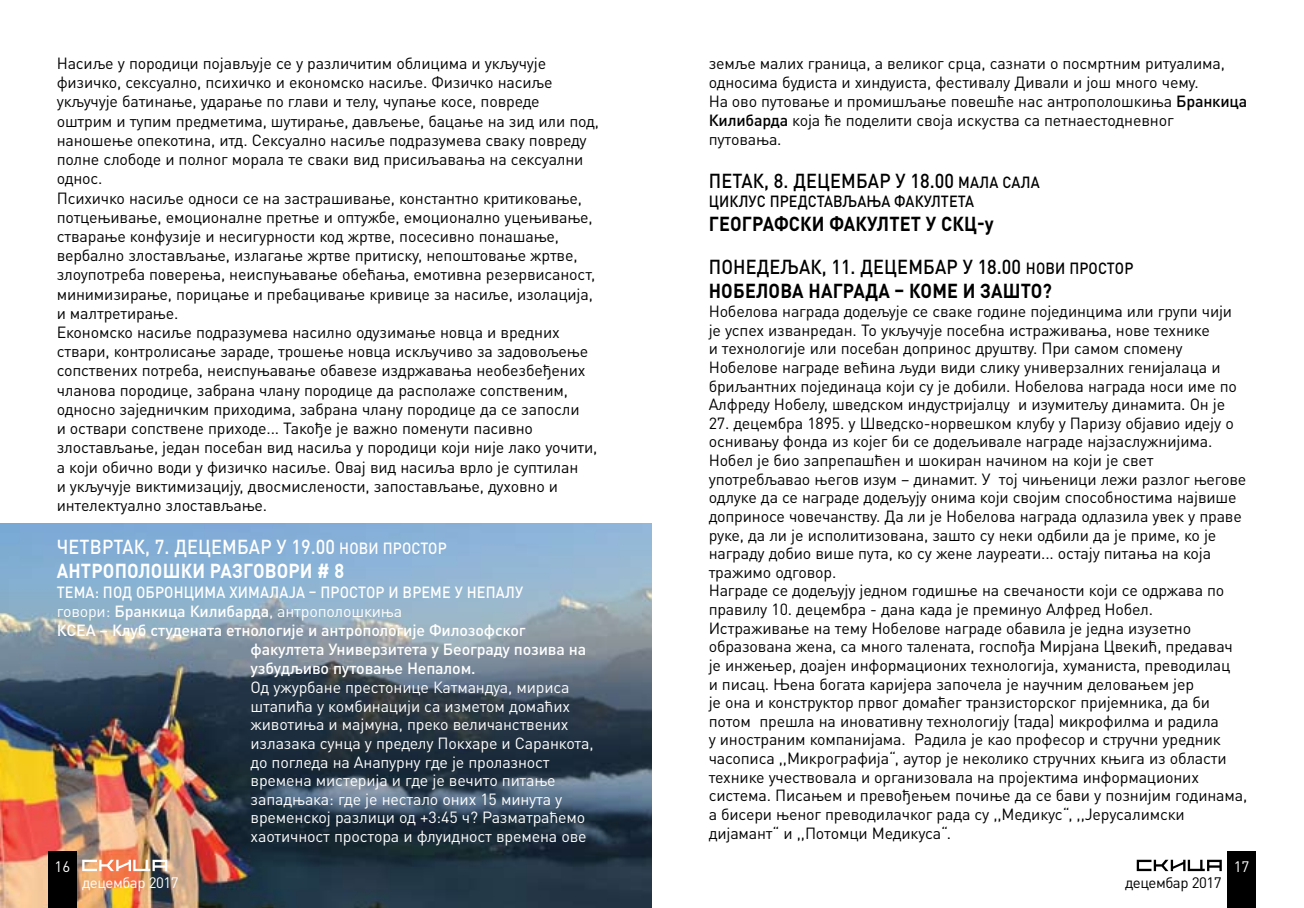
<style>
.page{position:relative;width:1304px;height:908px;background:#fff}
.page>*{position:absolute;margin:0;border:0;box-sizing:border-box;transform-origin:0 0}
.t1{font:700 20px/24px "DIN Pro";letter-spacing:.01em;color:#000;scale:.9 1}
.t2{font:500 20px/24px "DIN Pro";letter-spacing:.01em;color:#fff;scale:.9 1}
.t3{font:500 20px "DIN Pro";letter-spacing:.01em;color:#000;scale:.9 1}
.t4{font:700 20px "DIN Pro";color:#fff;scale:.9 1}
.t5{font:700 20px "DIN Pro";letter-spacing:.115em;color:#000;scale:.9 1}
.t6{font:16px/18.6px "DIN Pro";letter-spacing:-.01em;color:#000}
.t7{font:16px/18.6px "DIN Pro";letter-spacing:-.01em;color:#fff}
.t8{font:500 16px/19.2px "DIN Pro";letter-spacing:-.01em;color:#fff}
.t9{font:500 16px/19.2px "DIN Pro";letter-spacing:.01em;color:#fff;scale:.9 1}
.t10{font:500 16px "DIN Pro";letter-spacing:.01em;color:#000;scale:.9 1}
.t11{font:15px "DIN Pro";letter-spacing:-.03em;color:#fff}
.t12{font:15px "DIN Pro";letter-spacing:-.03em;color:#000}
.s1{font-size:16px}
.s2{font-weight:700}
.s3{font-weight:400}
.s4{font-weight:500}
.s5{font-weight:500;font-size:16px}
</style>
<div class="page">
<div style="left:1227px;top:850px;width:29px;height:57px;background:#000"></div>
<svg style="left:1137px;top:859px;width:85px;height:11px"></svg>
<img style="left:0;top:523px;width:652px;height:384px">
<div style="left:48px;top:850px;width:29px;height:57px;background:#000"></div>
<svg style="left:82px;top:859px;width:85px;height:11px"></svg>
<p class="t6" style="left:57px;top:52px;width:544px;line-height:19.2px">Насиље у породици појављује се у различитим облицима и укључује физичко, сексуално, психичко и економско насиље. Физичко насиље укључује батинање, ударање по глави и телу, чупање косе, повреде оштрим и тупим предметима, шутирање, дављење, бацање на зид или под, наношење опекотина, итд. Сексуално насиље подразумева сваку повреду полне слободе и полног морала те сваки вид присиљавања на сексуални однос.<br>Психичко насиље односи се на застрашивање, константно критиковање, потцењивање, емоционалне претње и оптужбе, емоционално уцењивање, стварање конфузије и несигурности код жртве, посесивно понашање, вербално злостављање, излагање жртве притиску, непоштовање жртве, злоупотреба поверења, неиспуњавање обећања, емотивна резервисаност, минимизирање, порицање и пребацивање кривице за насиље, изолација, и малтретирање.<br>Економско насиље подразумева насилно одузимање новца и вредних ствари, контролисање зараде, трошење новца искључиво за задовољење сопствених потреба, неиспуњавање обавезе издржавања необезбеђених чланова породице, забрана члану породице да располаже сопственим, односно заједничким приходима, забрана члану породице да се запосли<br>и оствари сопствене приходе... Такође је важно поменути пасивно злостављање, један посебан вид насиља у породици који није лако уочити, а који обично води у физичко насиље. Овај вид насиља врло је суптилан<br>и укључује виктимизацију, двосмислености, запостављање, духовно и интелектуално злостављање.</p>
<p class="t2" style="left:57px;top:532px;width:435px">ч етв ртак, 7. децембар у 19.00 <span class="s1">Нов и п росто р<br></span><span class="s2">Антрополош</span></p>
<p class="t4" style="left:181px;top:554px;width:71px">ки разговор</p>
<p class="t4" style="left:300px;top:554px;width:51px">и # 8</p>
<p class="t9" style="left:57px;top:580px;width:510px">тема: Под оброн цима Хималаја – п росто р и в реме у Непалу <span class="s3">говори:</span> Бранкица Килибарда<span class="s3">, антрополошкиња<br></span>КСЕА</p>
<p class="t8" style="left:251px;top:618px;width:337px;text-indent:-151px">– Клуб студената етнологије и антропологије Филозофског факултета Универзитета у Београду позива на узбудљиво путовање Непалом.</p>
<p class="t7" style="left:251px;top:676px;width:344px">Од ужурбане престонице Катмандуа, мириса штапића у комбинацији са изметом домаћих животиња и мајмуна, преко величанствених излазака сунца у пределу Покхаре и Саранкота, до погледа на Анапурну где је пролазност времена мистерија и где је вечито питање западњака: где је нестало оних 15 минута у временској разлици од +3:45 ч? Разматраћемо хаотичност простора и флуидност времена ове</p>
<p class="t11" style="left:55px;top:853px;width:17px">16</p>
<p class="t11" style="left:82px;top:870px;width:98px">децембар 2017</p>
<p class="t6" style="left:709px;top:52px;width:540px">земље малих граница, а великог срца, сазнати о посмртним ритуалима, односима будиста и хиндуиста, фестивалу Дивали и још много чему.<br>На ово путовање и промишљање повешће нас антрополошкиња <span class="s4">Бранкица Килибарда</span> која ће поделити своја искуства са петнаестодневног путовања.</p>
<p class="t3" style="left:709px;top:164px;width:369px">п етак, 8. децембар у 18.00 <span class="s1">мала сала</span></p>
<p class="t10" style="left:709px;top:188px;width:296px">Циклус п редстављања факулт ета</p>
<p class="t1" style="left:709px;top:209px;width:25px">Геогр</p>
<p class="t5" style="left:763px;top:207px;width:129px">афски факултет</p>
<p class="t1" style="left:926px;top:209px;width:77px">у СКЦ-у</p>
<p class="t3" style="left:709px;top:251px;width:14px">пон</p>
<p class="t1" style="left:709px;top:253px;width:473px;text-indent:37px"><span class="s4">едељак, 11. децембар у 18.00</span> <span class="s5">Нов и п росто р<br></span>НОБЕЛОВА НАГРАДА – КОМЕ И ЗАШТО?</p>
<p class="t6" style="left:709px;top:300px;width:530px">Нобелова награда додељује се сваке године појединцима или групи чији је успех изванредан. То укључује посебна истраживања, нове технике<br>и технологије или посебан допринос друштву. При самом спомену Нобелове награде већина људи види слику универзалних генијалаца и бриљантних појединаца који су је добили. Нобелова награда носи име по Алфреду Нобелу, шведском индустријалцу и изумитељу динамита. Он је</p>
<p class="t6" style="left:709px;top:412px;width:540px">27. децембра 1895. у Шведско-норвешком клубу у Паризу објавио идеју о оснивању фонда из којег би се додељивале награде најзаслужнијима.<br>Нобел је био запрепашћен и шокиран начином на који је свет употребљавао његов изум – динамит. У тој чињеници лежи разлог његове одлуке да се награде додељују онима који својим способностима највише доприносе човечанству. Да ли је Нобелова награда одлазила увек у праве руке, да ли је исполитизована, зашто су неки одбили да је приме, ко је награду добио више пута, ко су жене лауреати... остају питања на која тражимо одговор.<br>Награде се додељују једном годишње на свечаности који се одржава по правилу 10. децембра - дана када је преминуо Алфред Нобел.<br>Истраживање на тему Нобелове награде обавила је једна изузетно образована жена, са много талената, госпођа Мирјана Цвекић, предавач је инжењер, доајен информационих технологија, хуманиста, преводилац<br>и писац. Њена богата каријера започела је научним деловањем јер<br>је она и конструктор првог домаћег транзисторског пријемника, да би потом прешла на иновативну технологију (тада) микрофилма и радила<br>у иностраним компанијама. Радила је као професор и стручни уредник часописа ,,Микрографија“, аутор је неколико стручних књига из области технике учествовала и организовала на пројектима информационих система. Писањем и превођењем почиње да се бави у познијим годинама, а бисери њеног преводилачког рада су ,,Медикус“, ,,Јерусалимски дијамант“ и ,,Потомци Медикуса“.</p>
<p class="t12" style="left:1125px;top:870px;width:98px">децембар 2017</p>
<p class="t11" style="left:1234px;top:853px;width:17px">17</p>
</div>
